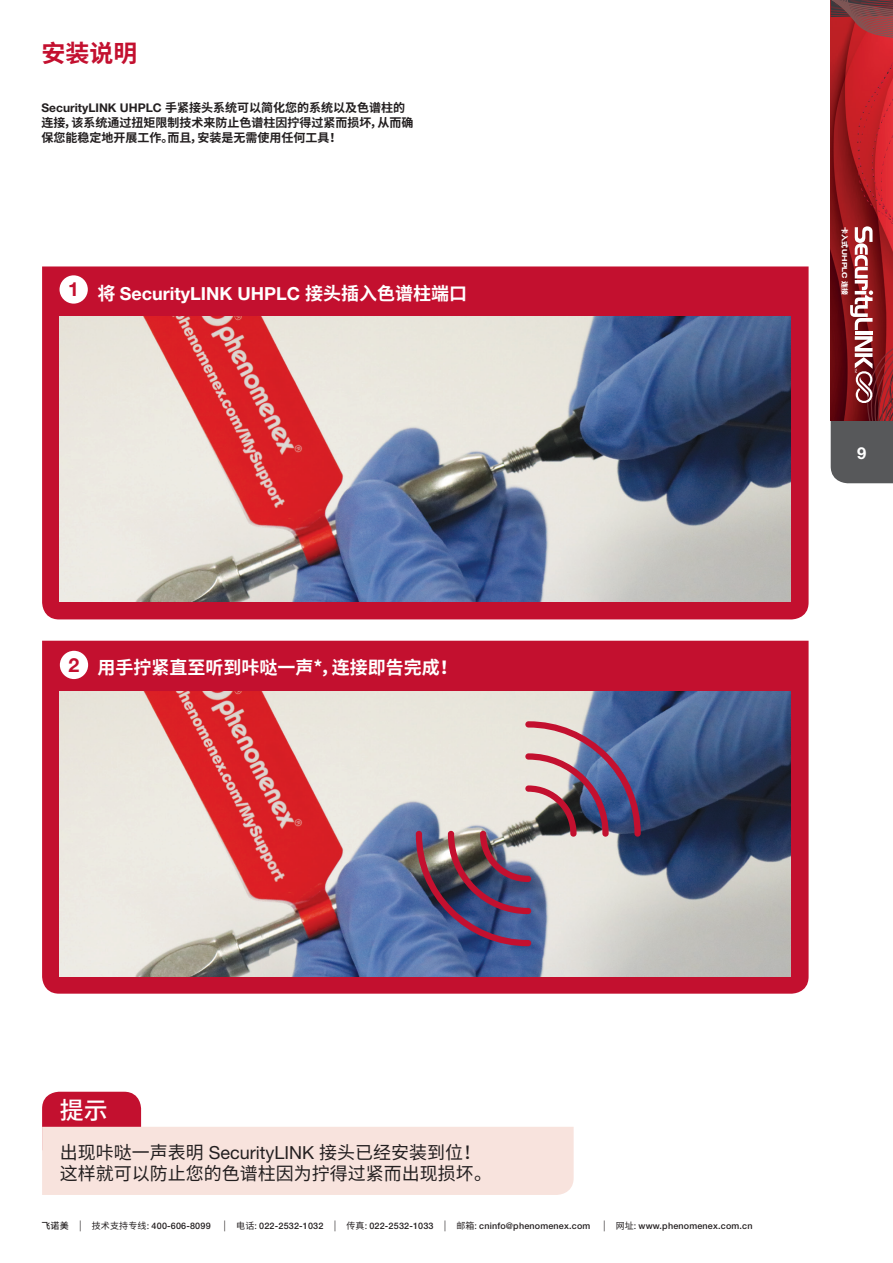
<style>
.page{position:relative;width:893px;height:1263px;background:#fff}
.page>*{position:absolute;margin:0;border:0;box-sizing:border-box;transform-origin:0 0}
.C_-_headline2{font:700 24px "Noto Sans Hans";color:#c3102f}
.t1{font:500 24px "Noto Sans Hans";color:#fff}
.t2{font:700 19.5px "Helvetica Neue LT Pro";color:#c3102f}
.t3{font:18px "Noto Sans Hans";color:#231f20}
.t4{font:700 18px "Helvetica Neue LT Pro";color:#fff}
.t5{font:700 18px "Noto Sans Hans";color:#fff}
.t6{font:700 16.5px "Helvetica Neue LT Pro";color:#fff}
.D_-_Body_Txt{font:700 12px/15px "Noto Sans Hans";color:#231f20}
.t7{font:500 9px "Helvetica Neue LT Pro";letter-spacing:.02em;color:#231f20}
.t8{font:900 6.9px "Noto Sans Hans";color:#fff}
.s1{font-family:"Helvetica Neue LT Pro"}
.s2{font-family:"Noto Sans Hans"}
.s3{font-family:"Helvetica Neue LT Pro";font-weight:700;font-stretch:expanded}
.s4{font-size:10.8px}
.s5{font-family:"Noto Sans Hans";font-weight:400}
</style>
<div class="page">
<svg style="left:831px;top:0;width:62px;height:483px;background:#972f34"></svg>
<svg style="left:42px;top:1092px;width:532px;height:103px"></svg>
<div style="left:42px;top:266px;width:767px;height:353px;background:#c3102f"></div>
<div style="left:42px;top:641px;width:767px;height:353px;background:#c3102f"></div>
<img style="left:60px;top:691px;width:731px;height:285px">
<img style="left:60px;top:317px;width:731px;height:285px">
<svg style="left:416px;top:721px;width:225px;height:225px;background:#a49aa7"></svg>
<div style="left:60px;top:275px;width:28px;height:29px;background:#fff;border-radius:50%"></div>
<div style="left:60px;top:651px;width:28px;height:28px;background:#fff;border-radius:50%"></div>
<p class="C_-_headline2" style="left:41px;top:39px;width:98px">安装说明</p>
<p class="D_-_Body_Txt" style="left:41px;top:101px;width:373px"><span class="s1">SecurityLINK UHPLC</span> 手紧接头系统可以简化您的系统以及色谱柱的连接，该系统通过扭矩限制技术来防止色谱柱因拧得过紧而损坏，从而确保您能稳定地开展工作。而且，安装是无需使用任何工具！</p>
<p class="t2" style="left:68px;top:277px;width:12px">1</p>
<p class="t4" style="left:98px;top:282px;width:371px"><span class="s2">将</span> SecurityLINK UHPLC <span class="s2">接头插入色谱柱端口</span></p>
<p class="t2" style="left:69px;top:653px;width:12px">2</p>
<p class="t5" style="left:98px;top:657px;width:362px">用手拧紧直至听到咔哒一声*，连接即告完成！</p>
<p class="t8" style="left:849px;top:227px;width:70px;rotate:90deg">卡入式 <span class="s3">UHPLC</span> 连接</p>
<h3 class="t6" style="left:857px;top:443px;width:11px">9</h3>
<p class="t1" style="left:60px;top:1096px;width:50px">提示</p>
<p class="t3" style="left:60px;top:1142px;width:423px">出现咔哒一声表明 <span class="s1">SecurityLINK</span> 接头已经安装到位！</p>
<p class="t3" style="left:60px;top:1163px;width:434px">这样就可以防止您的色谱柱因为拧得过紧而出现损坏。</p>
<p class="t7" style="left:41px;top:1220px;width:171px"><span class="s2">飞诺美</span> <span class="s4">|</span> <span class="s5">技术支持专线:</span> 400-606-8099</p>
<p class="t7" style="left:224px;top:1220px;width:368px"><span class="s4">|</span> <span class="s5">电话:</span> 022-2532-1032 <span class="s4">|</span> <span class="s5">传真:</span> 022-2532-1033 <span class="s4">|</span> <span class="s5">邮箱:</span> cninfo@phenomenex.com</p>
<p class="t7" style="left:604px;top:1220px;width:150px"><span class="s4">|</span> <span class="s5">网址:</span> www.phenomenex.com.cn</p>
</div>
